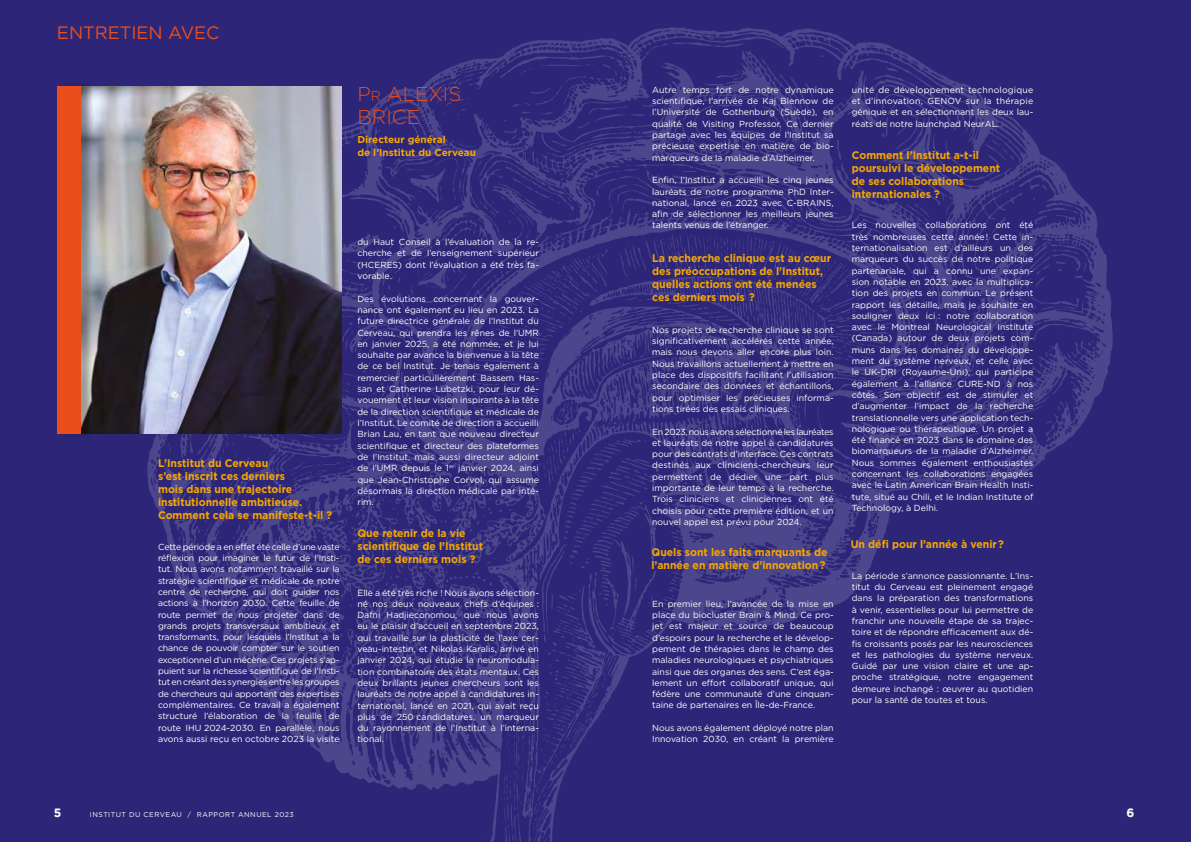
<style>
.page{position:relative;width:1191px;height:842px;background:#2d2678}
.page>*{position:absolute;margin:0;border:0;box-sizing:border-box;transform-origin:0 0}
.t1{font:300 20px/23px "Gotham";color:#e94e1b}
.t2{font:18px "Gotham";color:#e94e1b}
.t3{font:700 12px "Gotham";color:#fff}
.t4{font:700 11px/13px "Gotham";color:#f7a700;scale:.95 1}
.t5{font:700 10px/13px "Gotham";color:#f7a700}
.t6{font:8.8px/11.3px "Gotham";color:#fff;text-align:justify}
.t7{font:7px "Gotham";letter-spacing:.07em;color:#fff}
.s1{font-size:14px}
</style>
<div class="page">
<img style="left:147px;top:27px;width:966px;height:815px">
<img style="left:95px;top:86px;width:247px;height:348px">
<div style="left:60px;top:81px;width:35px;height:358px;background:#000;opacity:.3"></div>
<div style="left:57px;top:86px;width:23px;height:348px;background:#e94e1b"></div>
<h2 class="t2" style="left:57px;top:21px;width:164px">ENTRETIEN AVEC</h2>
<h1 class="t1" style="left:357px;top:82px;width:105px">P<span class="s1">r</span> ALEXIS<br>BRICE</h1>
<p class="t5" style="left:357px;top:133px;width:120px">Directeur général<br>de l’Institut du Cerveau</p>
<p class="t4" style="left:158px;top:457px;width:185px">L’Institut du Cerveau<br>s’est inscrit ces derniers<br>mois dans une trajectoire institutionnelle ambitieuse.<br>Comment cela se manifeste-t-il ?</p>
<p class="t6" style="left:158px;top:541px;width:183px">Cette période a en effet été celle d’une vaste réflexion pour imaginer le futur de l’Insti&shy;tut. Nous avons notamment travaillé sur la stratégie scientifique et médicale de notre centre de recherche, qui doit guider nos actions à l’horizon 2030. Cette feuille de route permet de nous projeter dans de grands projets transversaux ambitieux et transformants, pour lesquels l’Institut a la chance de pouvoir compter sur le soutien exceptionnel d’un mécène. Ces projets s’ap&shy;puient sur la richesse scientifique de l’Insti&shy;tut en créant des synergies entre les groupes de chercheurs qui apportent des expertises complémentaires. Ce travail a également structuré l’élaboration de la feuille de route IHU 2024-2030. En parallèle, nous avons aussi reçu en octobre 2023 la visite</p>
<p class="t6" style="left:357px;top:236px;width:183px">du Haut Conseil à l’évaluation de la re&shy;cherche et de l’enseignement supérieur (HCERES) dont l’évaluation a été très fa&shy;vorable.</p>
<p class="t6" style="left:357px;top:293px;width:183px">Des évolutions concernant la gouver&shy;nance ont également eu lieu en 2023. La future directrice générale de l’Institut du Cerveau, qui prendra les rênes de l’UMR en janvier 2025, a été nommée, et je lui souhaite par avance la bienvenue à la tête de ce bel Institut. Je tenais également à remercier particulièrement Bassem Has&shy;san et Catherine Lubetzki, pour leur dé&shy;vouement et leur vision inspirante à la tête de la direction scientifique et médicale de l’Institut. Le comité de direction a accueilli Brian Lau, en tant que nouveau directeur scientifique et directeur des plateformes de l’Institut, mais aussi directeur adjoint de l’UMR depuis le 1<sup>er</sup> janvier 2024, ainsi que Jean-Christophe Corvol, qui assume désormais la direction médicale par inté&shy;rim.</p>
<p class="t4" style="left:357px;top:527px;width:134px">Que retenir de la vie scientifique de l’Institut de ces derniers mois ?</p>
<p class="t6" style="left:357px;top:586px;width:183px">Elle a été très riche ! Nous avons sélection&shy;né nos deux nouveaux chefs d’équipes :<br>Dafni Hadjieconomou, que nous avons eu le plaisir d’accueil en septembre 2023, qui travaille sur la plasticité de l’axe cer&shy;veau-intestin, et Nikolas Karalis, arrivé en janvier 2024, qui étudie la neuromodula&shy;tion combinatoire des états mentaux. Ces deux brillants jeunes chercheurs sont les lauréats de notre appel à candidatures in&shy;ternational, lancé en 2021, qui avait reçu plus de 250 candidatures, un marqueur du rayonnement de l’Institut à l’interna&shy;tional.</p>
<p class="t6" style="left:652px;top:84px;width:183px">Autre temps fort de notre dynamique scientifique, l’arrivée de Kaj Blennow de l’Université de Gothenburg (Suède), en qualité de Visiting Professor. Ce dernier partage avec les équipes de l’Institut sa précieuse expertise en matière de bio&shy;marqueurs de la maladie d’Alzheimer.</p>
<p class="t6" style="left:652px;top:174px;width:183px">Enfin, l’Institut a accueilli les cinq jeunes lauréats de notre programme PhD Inter&shy;national, lancé en 2023 avec C-BRAINS, afin de sélectionner les meilleurs jeunes talents venus de l’étranger.</p>
<p class="t4" style="left:652px;top:251px;width:190px">La recherche clinique est au cœur des préoccupations de l’Institut, quelles actions ont été menées ces derniers mois ?</p>
<p class="t6" style="left:652px;top:324px;width:183px">Nos projets de recherche clinique se sont significativement accélérés cette année, mais nous devons aller encore plus loin.<br>Nous travaillons actuellement à mettre en place des dispositifs facilitant l’utilisation secondaire des données et échantillons, pour optimiser les précieuses informa&shy;tions tirées des essais cliniques.</p>
<p class="t6" style="left:652px;top:426px;width:183px">En 2023, nous avons sélectionné les lauréates et lauréats de notre appel à candidatures pour des contrats d’interface. Ces contrats destinés aux cliniciens-chercheurs leur permettent de dédier une part plus importante de leur temps à la recherche.<br>Trois cliniciens et cliniciennes ont été choisis pour cette première édition, et un nouvel appel est prévu pour 2024.</p>
<p class="t4" style="left:651px;top:545px;width:187px">Quels sont les faits marquants de l’année en matière d’innovation ?</p>
<p class="t6" style="left:652px;top:598px;width:183px">En premier lieu, l’avancée de la mise en place du biocluster Brain &amp; Mind. Ce pro&shy;jet est majeur et source de beaucoup d’espoirs pour la recherche et le dévelop&shy;pement de thérapies dans le champ des maladies neurologiques et psychiatriques ainsi que des organes des sens. C’est éga&shy;lement un effort collaboratif unique, qui fédère une communauté d’une cinquan&shy;taine de partenaires en Île-de-France.</p>
<p class="t6" style="left:652px;top:722px;width:183px">Nous avons également déployé notre plan<br>Innovation 2030, en créant la première</p>
<p class="t6" style="left:851px;top:84px;width:183px">unité de développement technologique et d’innovation, GENOV sur la thérapie génique et en sélectionnant les deux lau&shy;réats de notre launchpad NeurAL.</p>
<p class="t4" style="left:851px;top:149px;width:158px">Comment l’Institut a-t-il poursuivi le développement de ses collaborations internationales ?</p>
<p class="t6" style="left:851px;top:219px;width:183px">Les nouvelles collaborations ont été très nombreuses cette année ! Cette in&shy;ternationalisation est d’ailleurs un des marqueurs du succès de notre politique partenariale, qui a connu une expan&shy;sion notable en 2023, avec la multiplica&shy;tion des projets en commun. Le présent rapport les détaille, mais je souhaite en souligner deux ici : notre collaboration avec le Montreal Neurological Institute (Canada) autour de deux projets com&shy;muns dans les domaines du développe&shy;ment du système nerveux, et celle avec le UK-DRI (Royaume-Uni), qui participe également à l’alliance CURE-ND à nos côtés. Son objectif est de stimuler et d’augmenter l’impact de la recherche translationnelle vers une application tech&shy;nologique ou thérapeutique. Un projet a été financé en 2023 dans le domaine des biomarqueurs de la maladie d’Alzheimer.<br>Nous sommes également enthousiastes concernant les collaborations engagées avec le Latin American Brain Health Insti&shy;tute, situé au Chili, et le Indian Institute of Technology, à Delhi.</p>
<p class="t4" style="left:850px;top:537px;width:163px">Un défi pour l’année à venir ?</p>
<p class="t6" style="left:851px;top:570px;width:183px">La période s’annonce passionnante. L’Ins&shy;titut du Cerveau est pleinement engagé dans la préparation des transformations à venir, essentielles pour lui permettre de franchir une nouvelle étape de sa trajec&shy;toire et de répondre efficacement aux dé&shy;fis croissants posés par les neurosciences et les pathologies du système nerveux.<br>Guidé par une vision claire et une ap&shy;proche stratégique, notre engagement demeure inchangé : œuvrer au quotidien pour la santé de toutes et tous.</p>
<h3 class="t3" style="left:54px;top:806px;width:9px">5</h3>
<p class="t7" style="left:90px;top:810px;width:205px">INSTITUT DU CERVEAU / RAPPORT ANNUEL 2023</p>
<h3 class="t3" style="left:1126px;top:805px;width:9px">6</h3>
</div>
